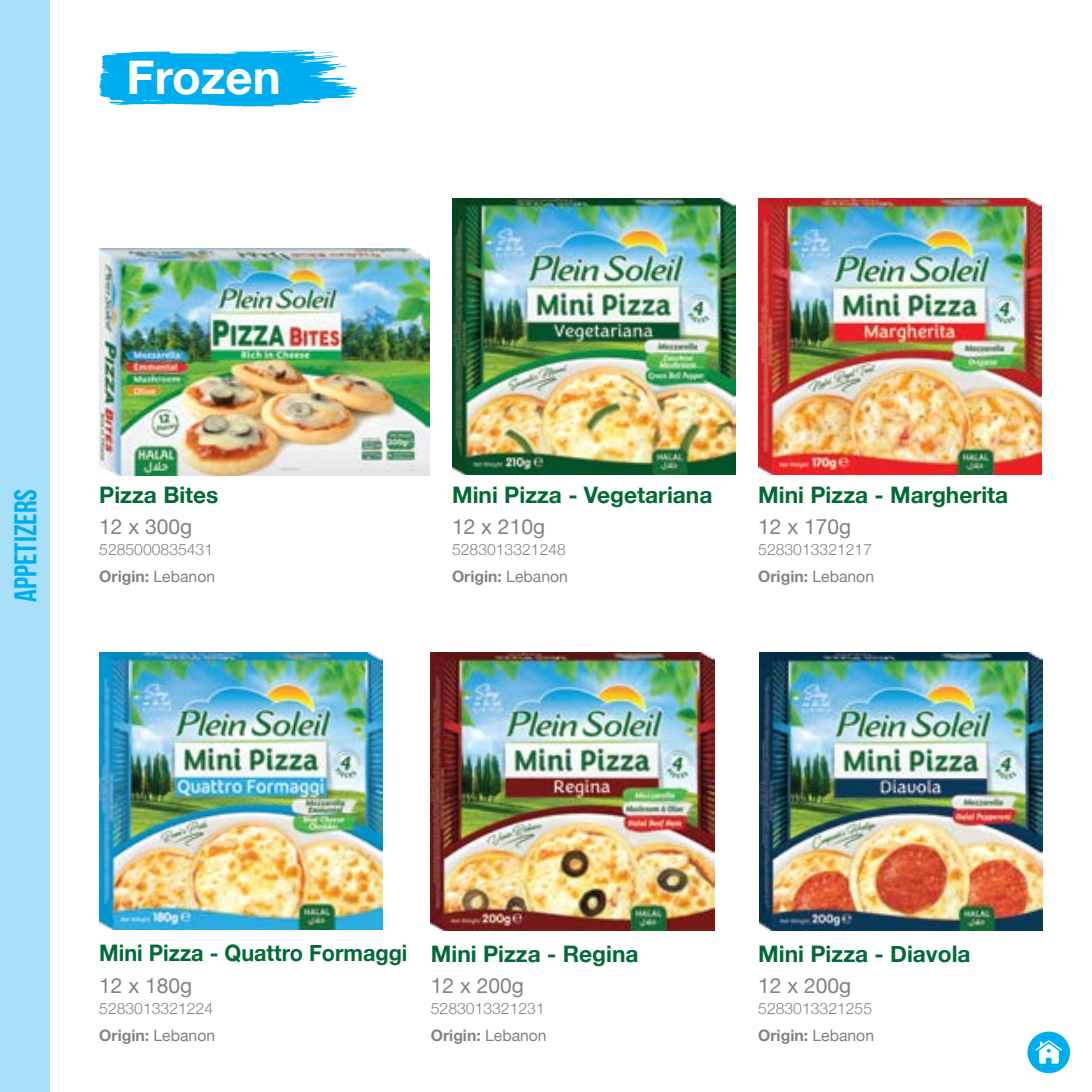
<style>
.page{position:relative;width:1092px;height:1092px;background:#fff}
.page>*{position:absolute;margin:0;border:0;box-sizing:border-box;transform-origin:0 0}
.t1{font:700 47.25px "Helvetica Neue";color:#fff}
.t2{font:31.5px "Bebas Neue";color:#00aeef}
.t3{font:700 22.75px "Helvetica Neue";color:#036a37}
.t4{font:700 22.75px "Helvetica Neue";color:#036a37;scale:.95 1}
.t5{font:21px "Helvetica Neue";color:#808285}
.t6{font:700 15.75px "Helvetica Neue";color:#808285}
.t7{font:300 15.75px "Helvetica Neue";color:#808285}
.s1{font-weight:400}
</style>
<div class="page">
<img style="left:99px;top:249px;width:330px;height:227px">
<svg style="left:99px;top:50px;width:258px;height:56px;background:#2dbcf1"></svg>
<img style="left:759px;top:652px;width:283px;height:278px">
<img style="left:758px;top:198px;width:283px;height:277px">
<img style="left:99px;top:652px;width:283px;height:277px">
<img style="left:431px;top:652px;width:283px;height:277px">
<img style="left:452px;top:198px;width:283px;height:276px">
<div style="left:0;top:0;width:50px;height:1091px;background:#a8e0f9"></div>
<div style="left:1027px;top:1031px;width:42px;height:42px;background:#00aeef;border-radius:50%"></div>
<svg style="left:1035px;top:1040px;width:26px;height:23px"></svg>
<h1 class="t1" style="left:127px;top:41px;width:156px">Frozen</h1>
<h2 class="t2" style="left:8px;top:601px;width:115px;rotate:-90deg">appetizers</h2>
<h3 class="t3" style="left:99px;top:476px;width:121px">Pizza Bites</h3>
<h3 class="t3" style="left:452px;top:476px;width:262px">Mini Pizza - Vegetariana</h3>
<h3 class="t3" style="left:758px;top:476px;width:251px">Mini Pizza - Margherita</h3>
<h3 class="t5" style="left:99px;top:511px;width:94px">12 x 300g</h3>
<p class="t7" style="left:99px;top:536px;width:115px">5285000835431</p>
<h3 class="t5" style="left:452px;top:511px;width:94px">12 x 210g</h3>
<p class="t7" style="left:452px;top:536px;width:115px">5283013321248</p>
<h3 class="t5" style="left:758px;top:511px;width:94px">12 x 170g</h3>
<p class="t7" style="left:758px;top:536px;width:115px">5283013321217</p>
<p class="t6" style="left:99px;top:564px;width:117px">Origin: <span class="s1">Lebanon</span></p>
<p class="t6" style="left:452px;top:564px;width:117px">Origin: <span class="s1">Lebanon</span></p>
<p class="t6" style="left:758px;top:564px;width:117px">Origin: <span class="s1">Lebanon</span></p>
<h3 class="t4" style="left:99px;top:935px;width:569px">Mini Pizza - Quattro Formaggi Mini Pizza - Regina</h3>
<h3 class="t3" style="left:758px;top:935px;width:214px">Mini Pizza - Diavola</h3>
<h3 class="t5" style="left:99px;top:970px;width:94px">12 x 180g</h3>
<p class="t7" style="left:99px;top:995px;width:115px">5283013321224</p>
<h3 class="t5" style="left:431px;top:970px;width:94px">12 x 200g</h3>
<p class="t7" style="left:431px;top:995px;width:115px">5283013321231</p>
<h3 class="t5" style="left:758px;top:970px;width:94px">12 x 200g</h3>
<p class="t7" style="left:758px;top:995px;width:115px">5283013321255</p>
<p class="t6" style="left:99px;top:1023px;width:117px">Origin: <span class="s1">Lebanon</span></p>
<p class="t6" style="left:431px;top:1023px;width:117px">Origin: <span class="s1">Lebanon</span></p>
<p class="t6" style="left:758px;top:1023px;width:117px">Origin: <span class="s1">Lebanon</span></p>
</div>
